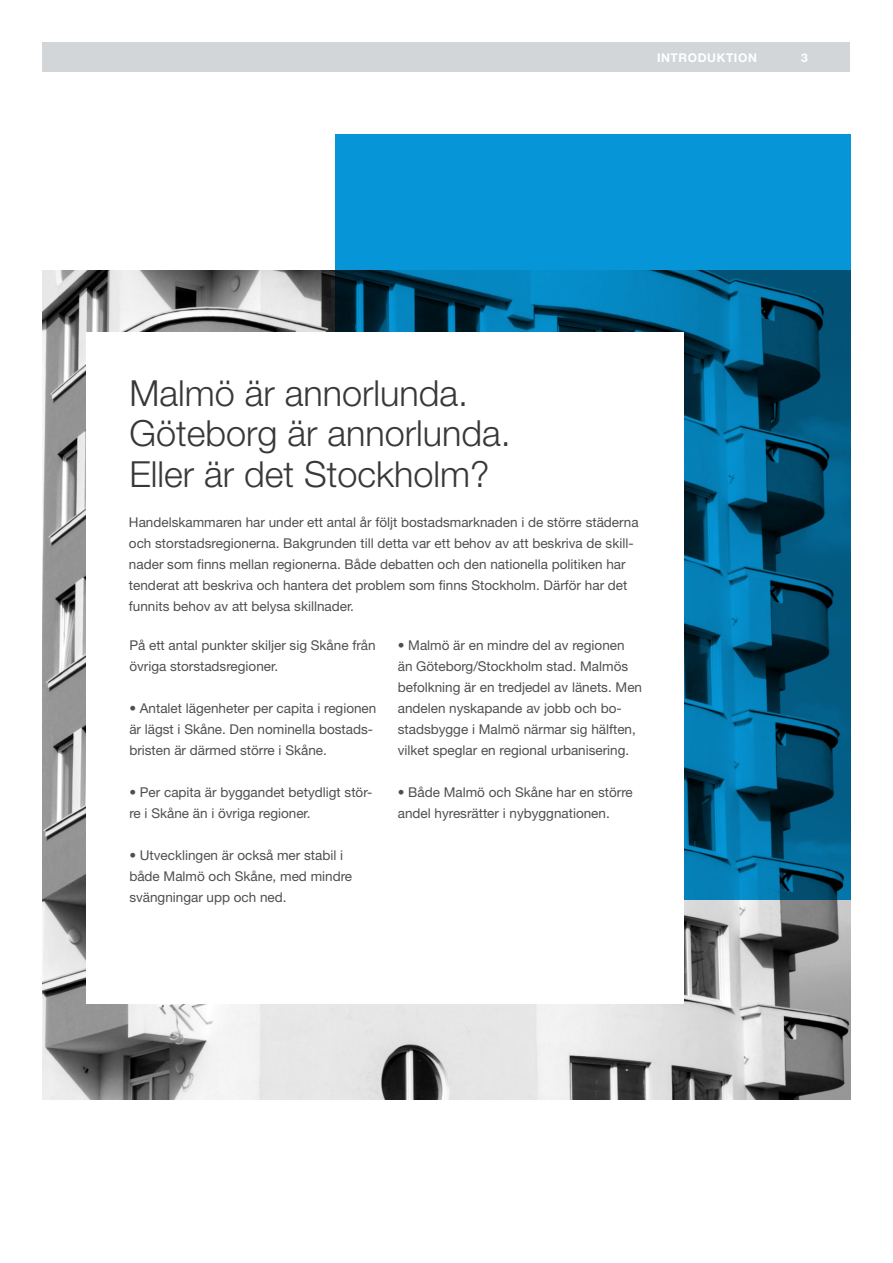
<style>
.page{position:relative;width:893px;height:1263px;background:#fff}
.page>*{position:absolute;margin:0;border:0;box-sizing:border-box;transform-origin:0 0}
.t1{font:300 36px/40.5px "Helvetica Neue LT Std";color:#383839}
.t2{font:13.5px/21px "Helvetica Neue LT Std";color:#4e4f50}
.t3{font:700 12px "Helvetica Neue LT Std";letter-spacing:.05em;color:#fff}
</style>
<div class="page">
<div style="left:43px;top:43px;width:807px;height:29px;background:#d3d6d8"></div>
<img style="left:43px;top:271px;width:807px;height:828px">
<svg style="left:335px;top:135px;width:516px;height:765px;background:#046f9f"></svg>
<div style="left:87px;top:332px;width:597px;height:671px;background:#fff"></div>
<p class="t3" style="left:657px;top:50px;width:101px">INTRODUKTION</p>
<p class="t3" style="left:801px;top:50px;width:8px">3</p>
<p class="t1" style="left:129px;top:372px;width:383px">Malmö är annorlunda.<br>Göteborg är annorlunda.<br>Eller är det Stockholm?</p>
<p class="t2" style="left:129px;top:511px;width:511px">Handelskammaren har under ett antal år följt bostadsmarknaden i de större städerna och storstadsregionerna. Bakgrunden till detta var ett behov av att beskriva de skill&shy;nader som finns mellan regionerna. Både debatten och den nationella politiken har tenderat att beskriva och hantera det problem som finns Stockholm. Därför har det funnits behov av att belysa skillnader.</p>
<p class="t2" style="left:129px;top:634px;width:248px">På ett antal punkter skiljer sig Skåne från övriga storstadsregioner.</p>
<p class="t2" style="left:129px;top:697px;width:249px">• Antalet lägenheter per capita i regionen är lägst i Skåne. Den nominella bostads&shy;bristen är därmed större i Skåne.</p>
<p class="t2" style="left:129px;top:781px;width:245px">• Per capita är byggandet betydligt stör&shy;re i Skåne än i övriga regioner.</p>
<p class="t2" style="left:129px;top:844px;width:224px">• Utvecklingen är också mer stabil i både Malmö och Skåne, med mindre svängningar upp och ned.</p>
<p class="t2" style="left:398px;top:634px;width:246px">• Malmö är en mindre del av regionen än Göteborg/Stockholm stad. Malmös befolkning är en tredjedel av länets. Men andelen nyskapande av jobb och bo&shy;stadsbygge i Malmö närmar sig hälften, vilket speglar en regional urbanisering.</p>
<p class="t2" style="left:398px;top:781px;width:237px">• Både Malmö och Skåne har en större andel hyresrätter i nybyggnationen.</p>
</div>
